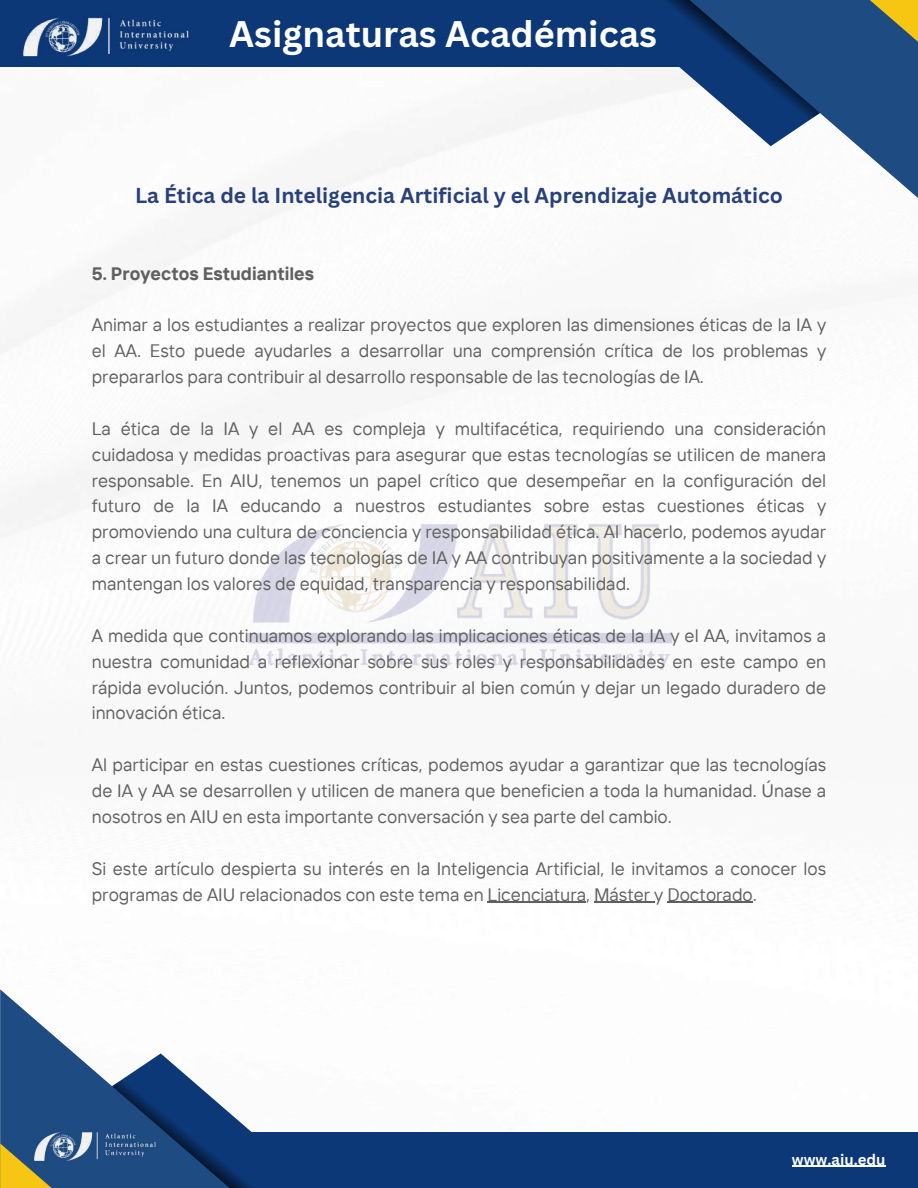
<style>
.page{position:relative;width:918px;height:1188px;background:#fff}
.page>*{position:absolute;margin:0;border:0;box-sizing:border-box;transform-origin:0 0}
.t1{font:700 36px "Canva Sans";color:#fff}
.t2{font:700 24px "Canva Sans";color:#fff}
.t3{font:700 21px "Canva Sans";color:#28407b}
.t4{font:18px/25.8px "TT Interphases";color:#606060;text-align:justify}
.t5{font:700 18px "TT Interphases";color:#606060}
.t6{font:700 15px "Canva Sans";color:#fff}
</style>
<div class="page">
<img style="left:0;top:66px;width:895px;height:837px">
<img style="left:240px;top:518px;width:439px;height:151px">
<div style="left:0;top:0;width:699px;height:66px;background:#0c3877"></div>
<svg style="left:648px;top:0;width:270px;height:211px"></svg>
<svg style="left:828px;top:0;width:90px;height:55px;background:#4a646b"></svg>
<svg style="left:560px;top:0;width:260px;height:146px"></svg>
<img style="left:20px;top:17px;width:172px;height:50px">
<div style="left:175px;top:1132px;width:743px;height:56px;background:#0c3877"></div>
<svg style="left:0;top:989px;width:112px;height:199px;fill:#1e4b82"></svg>
<svg style="left:0;top:1143px;width:104px;height:45px;background:#757c55"></svg>
<svg style="left:112px;top:1053px;width:140px;height:135px"></svg>
<img style="left:31px;top:1124px;width:127px;height:44px">
<hr style="left:792px;top:1166px;width:94px;height:1px;background:#fff">
<hr style="left:488px;top:902px;width:98px;height:1px;background:#606060">
<hr style="left:594px;top:902px;width:60px;height:1px;background:#606060">
<hr style="left:667px;top:902px;width:86px;height:1px;background:#606060">
<h2 class="t2" style="left:331px;top:8px;width:296px">AIU Student Publications</h2>
<h1 class="t1" style="left:229px;top:9px;width:429px">Asignaturas Académicas</h1>
<p class="t3" style="left:135px;top:181px;width:649px">La Ética de la Inteligencia Artificial y el Aprendizaje Automático</p>
<p class="t5" style="left:92px;top:262px;width:224px">5. Proyectos Estudiantiles</p>
<p class="t4" style="left:92px;top:312px;width:736px">Animar a los estudiantes a realizar proyectos que exploren las dimensiones éticas de la IA y el AA. Esto puede ayudarles a desarrollar una comprensión crítica de los problemas y prepararlos para contribuir al desarrollo responsable de las tecnologías de IA.</p>
<p class="t4" style="left:92px;top:415px;width:736px">La ética de la IA y el AA es compleja y multifacética, requiriendo una consideración cuidadosa y medidas proactivas para asegurar que estas tecnologías se utilicen de manera responsable. En AIU, tenemos un papel crítico que desempeñar en la configuración del futuro de la IA educando a nuestros estudiantes sobre estas cuestiones éticas y promoviendo una cultura de conciencia y responsabilidad ética. Al hacerlo, podemos ayudar a crear un futuro donde las tecnologías de IA y AA contribuyan positivamente a la sociedad y mantengan los valores de equidad, transparencia y responsabilidad.</p>
<p class="t4" style="left:92px;top:622px;width:736px">A medida que continuamos explorando las implicaciones éticas de la IA y el AA, invitamos a nuestra comunidad a reflexionar sobre sus roles y responsabilidades en este campo en rápida evolución. Juntos, podemos contribuir al bien común y dejar un legado duradero de innovación ética.</p>
<p class="t4" style="left:92px;top:752px;width:736px">Al participar en estas cuestiones críticas, podemos ayudar a garantizar que las tecnologías de IA y AA se desarrollen y utilicen de manera que beneficien a toda la humanidad. Únase a nosotros en AIU en esta importante conversación y sea parte del cambio.</p>
<p class="t4" style="left:92px;top:855px;width:736px">Si este artículo despierta su interés en la Inteligencia Artificial, le invitamos a conocer los programas de AIU relacionados con este tema en Licenciatura, Máster y Doctorado.</p>
<p class="t6" style="left:792px;top:1149px;width:95px">www.aiu.edu</p>
</div>
